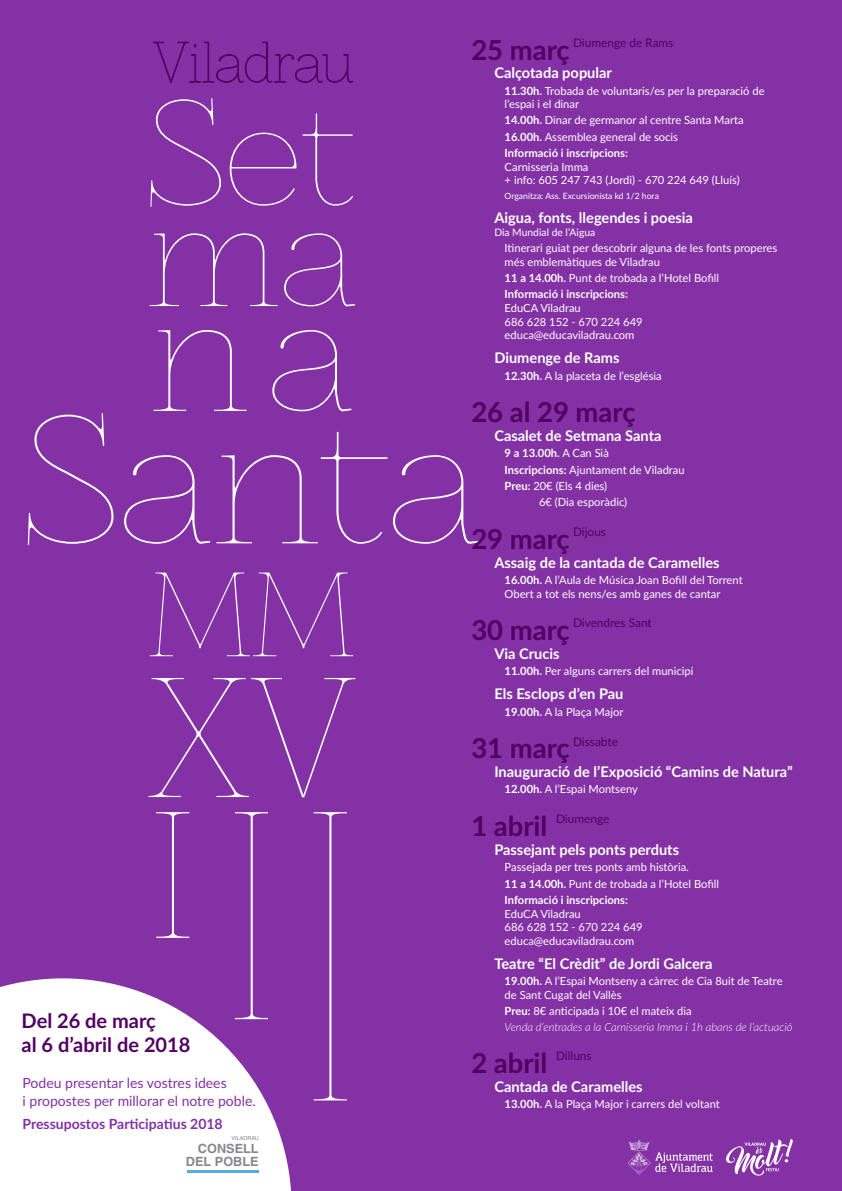
<style>
.page{position:relative;width:842px;height:1191px;background:#8431a6}
.page>*{position:absolute;margin:0;border:0;box-sizing:border-box;transform-origin:0 0}
.t1{font:700 27.4px "Lato";color:#510162}
.t2{font:700 20px/24px "Lato";color:#510162}
.t3{font:700 14.6px "Lato";color:#fff}
.t4{font:14px/18px "Lato";color:#8431a6}
.t5{font:700 14px "Lato";color:#8431a6}
.t6{font:700 12.7px/13.6px "Helvetica LT Std";color:#88868a;text-align:right}
.t7{font:11.9px "Lato";color:#510162}
.t8{font:11.2px/13.6px "Lato";color:#fff}
.t9{font:italic 300 11.2px/16.3px "Lato";color:#fff}
.t10{font:700 11.2px/16.3px "Lato";color:#fff}
.t11{font:10.3px "Lato";color:#fff}
.t12{font:8.6px "Lato";color:#fff}
.t13{font:5.5px "Helvetica LT Std";color:#88868a}
.s1{font-weight:700}
.s2{font-weight:400}
.s3{font-weight:700;font-style:normal}
.s4{font-weight:400;font-style:normal}
</style>
<div class="page">
<svg style="left:150px;top:98px;width:71px;height:109px"></svg>
<svg style="left:230px;top:133px;width:66px;height:73px"></svg>
<svg style="left:303px;top:113px;width:50px;height:93px"></svg>
<svg style="left:150px;top:233px;width:128px;height:73px"></svg>
<svg style="left:284px;top:233px;width:71px;height:73px"></svg>
<svg style="left:154px;top:330px;width:93px;height:81px"></svg>
<svg style="left:272px;top:330px;width:79px;height:81px"></svg>
<svg style="left:28px;top:413px;width:86px;height:132px"></svg>
<svg style="left:124px;top:455px;width:86px;height:89px"></svg>
<svg style="left:216px;top:432px;width:171px;height:112px"></svg>
<svg style="left:393px;top:455px;width:86px;height:89px"></svg>
<svg style="left:150px;top:572px;width:203px;height:84px"></svg>
<svg style="left:148px;top:678px;width:207px;height:119px"></svg>
<svg style="left:156px;top:812px;width:33px;height:126px"></svg>
<svg style="left:235px;top:812px;width:33px;height:166px"></svg>
<svg style="left:314px;top:812px;width:33px;height:288px"></svg>
<svg style="left:153px;top:42px;width:200px;height:41px"></svg>
<svg style="left:726px;top:1139px;width:67px;height:36px"></svg>
<svg style="left:628px;top:1140px;width:85px;height:34px"></svg>
<svg style="left:0;top:978px;width:291px;height:213px;fill:#fff"></svg>
<hr style="left:187px;top:1170px;width:72px;height:2px;background:#57abdd">
<h2 class="t2" style="left:22px;top:1008px;width:170px">Del 26 de març<br>al 6 d’abril de 2018</h2>
<p class="t4" style="left:23px;top:1073px;width:235px">Podeu presentar les vostres idees<br>i propostes per millorar el notre poble.</p>
<p class="t5" style="left:23px;top:1113px;width:202px">Pressupostos Participatius 2018</p>
<p class="t13" style="left:231px;top:1134px;width:29px">VILADRAU</p>
<p class="t6" style="left:186px;top:1141px;width:74px">CONSELL<br>DEL POBLE</p>
<h1 class="t1" style="left:471px;top:29px;width:100px">25 març</h1>
<p class="t7" style="left:573px;top:34px;width:102px">Diumenge de Rams</p>
<h3 class="t3" style="left:494px;top:62px;width:119px">Calçotada popular</h3>
<p class="t8" style="left:505px;top:83px;width:261px"><span class="s1">11.30h.</span> Trobada de voluntaris/es per la preparació de l’espai i el dinar</p>
<p class="t8" style="left:505px;top:112px;width:240px;line-height:16.3px"><span class="s1">14.00h.</span> Dinar de germanor al centre Santa Marta<br><span class="s1">16.00h.</span> Assemblea general de socis<br><span class="s1">Informació i inscripcions:</span></p>
<p class="t8" style="left:505px;top:159px;width:237px">Carnisseria Imma<br>+ info: 605 247 743 (Jordi) - 670 224 649 (Lluís)</p>
<p class="t12" style="left:505px;top:190px;width:156px">Organitza: Ass. Excursionista kd 1/2 hora</p>
<h3 class="t3" style="left:494px;top:207px;width:200px">Aigua, fonts, llegendes i poesia</h3>
<p class="t11" style="left:494px;top:225px;width:102px">Dia Mundial de l’Aigua</p>
<p class="t8" style="left:505px;top:241px;width:274px">Itinerari guiat per descobrir alguna de les fonts properes més emblemàtiques de Viladrau</p>
<p class="t10" style="left:505px;top:269px;width:216px">11 a 14.00h. <span class="s2">Punt de trobada a l’Hotel Bofill<br></span>Informació i inscripcions:</p>
<p class="t8" style="left:505px;top:301px;width:140px">EduCA Viladrau<br>686 628 152 - 670 224 649 educa@educaviladrau.com</p>
<h3 class="t3" style="left:494px;top:347px;width:127px">Diumenge de Rams</h3>
<p class="t8" style="left:505px;top:368px;width:159px"><span class="s1">12.30h.</span> A la placeta de l’església</p>
<h1 class="t1" style="left:471px;top:392px;width:166px">26 al 29 març</h1>
<h3 class="t3" style="left:494px;top:425px;width:169px">Casalet de Setmana Santa</h3>
<p class="t10" style="left:505px;top:444px;width:106px">9 a 13.00h. <span class="s2">A Can Sià</span></p>
<p class="t8" style="left:505px;top:462px;width:182px"><span class="s1">Inscripcions:</span> Ajuntament de Viladrau</p>
<p class="t8" style="left:505px;top:478px;width:104px"><span class="s1">Preu:</span> 20€ (Els 4 dies)</p>
<p class="t8" style="left:539px;top:495px;width:90px">6€ (Dia esporàdic)</p>
<p class="t7" style="left:573px;top:523px;width:35px">Dijous</p>
<h1 class="t1" style="left:471px;top:519px;width:100px">29 març</h1>
<h3 class="t3" style="left:494px;top:551px;width:227px">Assaig de la cantada de Caramelles</h3>
<p class="t8" style="left:505px;top:572px;width:240px"><span class="s1">16.00h.</span> A l’Aula de Música Joan Bofill del Torrent<br>Obert a tot els nens/es amb ganes de cantar</p>
<h1 class="t1" style="left:471px;top:610px;width:100px">30 març</h1>
<p class="t7" style="left:573px;top:614px;width:80px">Divendres Sant</p>
<h3 class="t3" style="left:494px;top:643px;width:67px">Via Crucis</h3>
<p class="t8" style="left:505px;top:664px;width:190px"><span class="s1">11.00h.</span> Per alguns carrers del municipi</p>
<h3 class="t3" style="left:494px;top:683px;width:131px">Els Esclops d’en Pau</h3>
<p class="t8" style="left:505px;top:704px;width:120px"><span class="s1">19.00h.</span> A la Plaça Major</p>
<h1 class="t1" style="left:471px;top:728px;width:100px">31 març</h1>
<p class="t7" style="left:573px;top:732px;width:47px">Dissabte</p>
<h3 class="t3" style="left:494px;top:761px;width:300px">Inauguració de l’Exposició “Camins de Natura”</h3>
<p class="t8" style="left:505px;top:782px;width:135px"><span class="s1">12.00h.</span> A l’Espai Montseny</p>
<h1 class="t1" style="left:471px;top:806px;width:77px">1 abril</h1>
<p class="t7" style="left:556px;top:810px;width:55px">Diumenge</p>
<h3 class="t3" style="left:494px;top:839px;width:186px">Passejant pels ponts perduts</h3>
<p class="t8" style="left:505px;top:858px;width:216px;line-height:16.3px">Passejada per tres ponts amb història.<br><span class="s1">11 a 14.00h.</span> Punt de trobada a l’Hotel Bofill<br><span class="s1">Informació i inscripcions:</span></p>
<p class="t8" style="left:505px;top:906px;width:140px">EduCA Viladrau<br>686 628 152 - 670 224 649 educa@educaviladrau.com</p>
<h3 class="t3" style="left:494px;top:952px;width:220px">Teatre “El Crèdit” de Jordi Galcera</h3>
<p class="t8" style="left:505px;top:973px;width:279px"><span class="s1">19.00h.</span> A l’Espai Montseny a càrrec de Cia 8uit de Teatre de Sant Cugat del Vallès</p>
<p class="t9" style="left:505px;top:1002px;width:289px"><span class="s3">Preu:</span> <span class="s4">8€ anticipada i 10€ el mateix dia<br></span>Venda d’entrades a la Carnisseria Imma i 1h abans de l’actuació</p>
<h1 class="t1" style="left:471px;top:1042px;width:77px">2 abril</h1>
<p class="t7" style="left:556px;top:1047px;width:37px">Dilluns</p>
<h3 class="t3" style="left:494px;top:1075px;width:150px">Cantada de Caramelles</h3>
<p class="t8" style="left:505px;top:1096px;width:217px"><span class="s1">13.00h.</span> A la Plaça Major i carrers del voltant</p>
</div>
